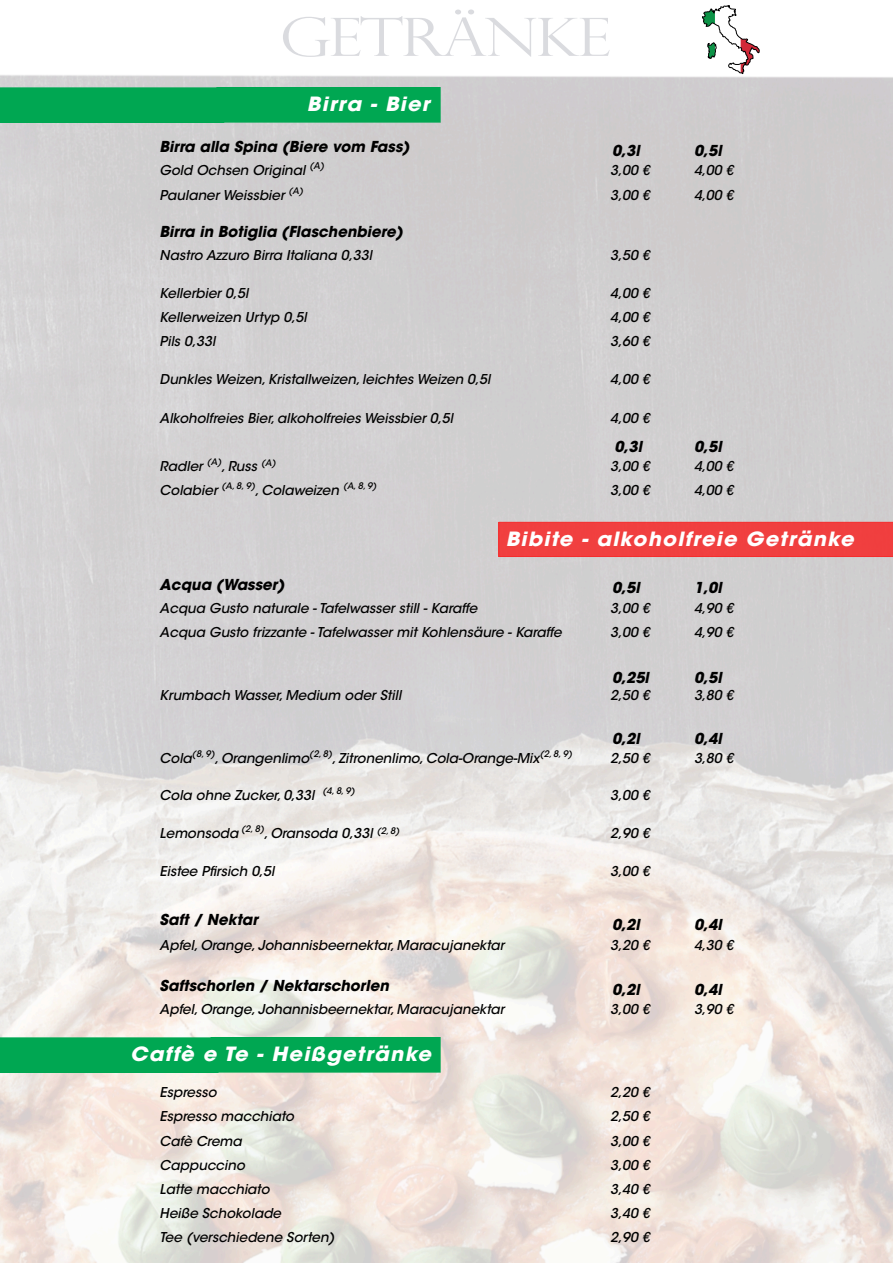
<style>
.page{position:relative;width:893px;height:1263px;background:#fff}
.page>*{position:absolute;margin:0;border:0;box-sizing:border-box;transform-origin:0 0}
.t1{font:300 52.8px "Perpetua Titling";letter-spacing:-.035em;color:#dadbdf;scale:1.25 1}
.t2{font:italic 700 19.5px "ITC Avant Garde Std";letter-spacing:.06em;color:#fff;scale:1.08 1}
.t3{font:italic 700 15px "ITC Avant Garde Std";color:#000}
.t4{font:italic 500 13.5px "ITC Avant Garde Std";color:#000}
</style>
<div class="page">
<img style="left:0;top:75px;width:893px;height:1188px">
<div style="left:0;top:1037px;width:440px;height:35px;background:#00a752"></div>
<div style="left:0;top:88px;width:440px;height:35px;background:#00a752"></div>
<svg style="left:702px;top:5px;width:57px;height:69px"></svg>
<div style="left:499px;top:522px;width:394px;height:35px;background:#f03f3f"></div>
<h1 class="t1" style="left:279px;top:18px;width:267px">GETRÄNKE</h1>
<h2 class="t2" style="left:307px;top:97px;width:115px">Birra - Bier</h2>
<p class="t3" style="left:160px;top:141px;width:251px">Birra alla Spina (Biere vom Fass)</p>
<p class="t3" style="left:612px;top:145px;width:29px">0,3l</p>
<p class="t3" style="left:694px;top:145px;width:29px">0,5l</p>
<p class="t4" style="left:160px;top:165px;width:166px">Gold Ochsen Original <sup>(A)</sup></p>
<p class="t4" style="left:610px;top:165px;width:41px">3,00 €</p>
<p class="t4" style="left:694px;top:165px;width:41px">4,00 €</p>
<p class="t4" style="left:160px;top:190px;width:145px">Paulaner Weissbier <sup>(A)</sup></p>
<p class="t4" style="left:610px;top:190px;width:41px">3,00 €</p>
<p class="t4" style="left:694px;top:190px;width:41px">4,00 €</p>
<p class="t3" style="left:160px;top:226px;width:245px">Birra in Botiglia (Flaschenbiere)</p>
<p class="t4" style="left:160px;top:250px;width:214px">Nastro Azzuro Birra Italiana 0,33l</p>
<p class="t4" style="left:610px;top:250px;width:41px">3,50 €</p>
<p class="t4" style="left:160px;top:288px;width:90px">Kellerbier 0,5l</p>
<p class="t4" style="left:610px;top:288px;width:41px">4,00 €</p>
<p class="t4" style="left:160px;top:312px;width:149px">Kellerweizen Urtyp 0,5l</p>
<p class="t4" style="left:610px;top:312px;width:41px">4,00 €</p>
<p class="t4" style="left:160px;top:336px;width:57px">Pils 0,33l</p>
<p class="t4" style="left:610px;top:336px;width:41px">3,60 €</p>
<p class="t4" style="left:160px;top:374px;width:332px">Dunkles Weizen, Kristallweizen, leichtes Weizen 0,5l</p>
<p class="t4" style="left:610px;top:374px;width:41px">4,00 €</p>
<p class="t4" style="left:160px;top:413px;width:295px">Alkoholfreies Bier, alkoholfreies Weissbier 0,5l</p>
<p class="t4" style="left:610px;top:413px;width:41px">4,00 €</p>
<p class="t3" style="left:614px;top:441px;width:29px">0,3l</p>
<p class="t3" style="left:694px;top:441px;width:29px">0,5l</p>
<p class="t4" style="left:160px;top:461px;width:118px">Radler <sup>(A)</sup>, Russ <sup>(A)</sup></p>
<p class="t4" style="left:610px;top:461px;width:41px">3,00 €</p>
<p class="t4" style="left:694px;top:461px;width:41px">4,00 €</p>
<p class="t4" style="left:160px;top:485px;width:219px">Colabier <sup>(A,</sup> <sup>8,</sup> <sup>9)</sup>, Colaweizen <sup>(A,</sup> <sup>8,</sup> <sup>9)</sup></p>
<p class="t4" style="left:610px;top:485px;width:41px">3,00 €</p>
<p class="t4" style="left:694px;top:485px;width:41px">4,00 €</p>
<h2 class="t2" style="left:506px;top:532px;width:324px">Bibite - alkoholfreie Getränke</h2>
<p class="t3" style="left:160px;top:578px;width:126px">Acqua (Wasser)</p>
<p class="t3" style="left:612px;top:582px;width:29px">0,5l</p>
<p class="t3" style="left:694px;top:582px;width:29px">1,0l</p>
<p class="t4" style="left:160px;top:603px;width:319px">Acqua Gusto naturale - Tafelwasser still - Karaffe</p>
<p class="t4" style="left:610px;top:603px;width:41px">3,00 €</p>
<p class="t4" style="left:694px;top:603px;width:41px">4,90 €</p>
<p class="t4" style="left:160px;top:627px;width:404px">Acqua Gusto frizzante - Tafelwasser mit Kohlensäure - Karaffe</p>
<p class="t4" style="left:610px;top:627px;width:41px">3,00 €</p>
<p class="t4" style="left:694px;top:627px;width:41px">4,90 €</p>
<p class="t3" style="left:612px;top:671px;width:38px">0,25l</p>
<p class="t3" style="left:694px;top:671px;width:29px">0,5l</p>
<p class="t4" style="left:160px;top:690px;width:243px">Krumbach Wasser, Medium oder Still</p>
<p class="t4" style="left:610px;top:690px;width:41px">2,50 €</p>
<p class="t4" style="left:694px;top:690px;width:41px">3,80 €</p>
<p class="t3" style="left:612px;top:732px;width:29px">0,2l</p>
<p class="t3" style="left:694px;top:732px;width:29px">0,4l</p>
<p class="t4" style="left:160px;top:753px;width:414px">Cola<sup>(8,</sup> <sup>9)</sup>, Orangenlimo<sup>(2,</sup> <sup>8)</sup>, Zitronenlimo, Cola-Orange-Mix<sup>(2,</sup> <sup>8,</sup> <sup>9)</sup></p>
<p class="t4" style="left:610px;top:753px;width:41px">2,50 €</p>
<p class="t4" style="left:694px;top:753px;width:41px">3,80 €</p>
<p class="t4" style="left:160px;top:790px;width:197px">Cola ohne Zucker, 0,33l <sup>(4,</sup> <sup>8,</sup> <sup>9)</sup></p>
<p class="t4" style="left:610px;top:790px;width:41px">3,00 €</p>
<p class="t4" style="left:160px;top:828px;width:242px">Lemonsoda <sup>(2,</sup> <sup>8)</sup>, Oransoda 0,33l <sup>(2,</sup> <sup>8)</sup></p>
<p class="t4" style="left:610px;top:828px;width:41px">2,90 €</p>
<p class="t4" style="left:160px;top:866px;width:116px">Eistee Pfirsich 0,5l</p>
<p class="t4" style="left:610px;top:866px;width:41px">3,00 €</p>
<p class="t3" style="left:160px;top:914px;width:100px">Saft / Nektar</p>
<p class="t3" style="left:612px;top:919px;width:29px">0,2l</p>
<p class="t3" style="left:694px;top:919px;width:29px">0,4l</p>
<p class="t4" style="left:160px;top:940px;width:346px">Apfel, Orange, Johannisbeernektar, Maracujanektar</p>
<p class="t4" style="left:610px;top:940px;width:41px">3,20 €</p>
<p class="t4" style="left:694px;top:940px;width:41px">4,30 €</p>
<p class="t3" style="left:160px;top:980px;width:231px">Saftschorlen / Nektarschorlen</p>
<p class="t3" style="left:612px;top:984px;width:29px">0,2l</p>
<p class="t3" style="left:694px;top:984px;width:29px">0,4l</p>
<p class="t4" style="left:160px;top:1004px;width:346px">Apfel, Orange, Johannisbeernektar, Maracujanektar</p>
<p class="t4" style="left:610px;top:1004px;width:41px">3,00 €</p>
<p class="t4" style="left:694px;top:1004px;width:41px">3,90 €</p>
<h2 class="t2" style="left:130px;top:1046px;width:280px">Caffè e Te - Heißgetränke</h2>
<p class="t4" style="left:160px;top:1087px;width:58px">Espresso</p>
<p class="t4" style="left:610px;top:1087px;width:41px">2,20 €</p>
<p class="t4" style="left:160px;top:1111px;width:136px">Espresso macchiato</p>
<p class="t4" style="left:610px;top:1111px;width:41px">2,50 €</p>
<p class="t4" style="left:160px;top:1135px;width:84px">Cafè Crema</p>
<p class="t4" style="left:610px;top:1135px;width:41px">3,00 €</p>
<p class="t4" style="left:160px;top:1160px;width:87px">Cappuccino</p>
<p class="t4" style="left:610px;top:1160px;width:41px">3,00 €</p>
<p class="t4" style="left:160px;top:1184px;width:111px">Latte macchiato</p>
<p class="t4" style="left:610px;top:1184px;width:41px">3,40 €</p>
<p class="t4" style="left:160px;top:1208px;width:123px">Heiße Schokolade</p>
<p class="t4" style="left:610px;top:1208px;width:41px">3,40 €</p>
<p class="t4" style="left:160px;top:1232px;width:177px">Tee (verschiedene Sorten)</p>
<p class="t4" style="left:610px;top:1232px;width:41px">2,90 €</p>
</div>
